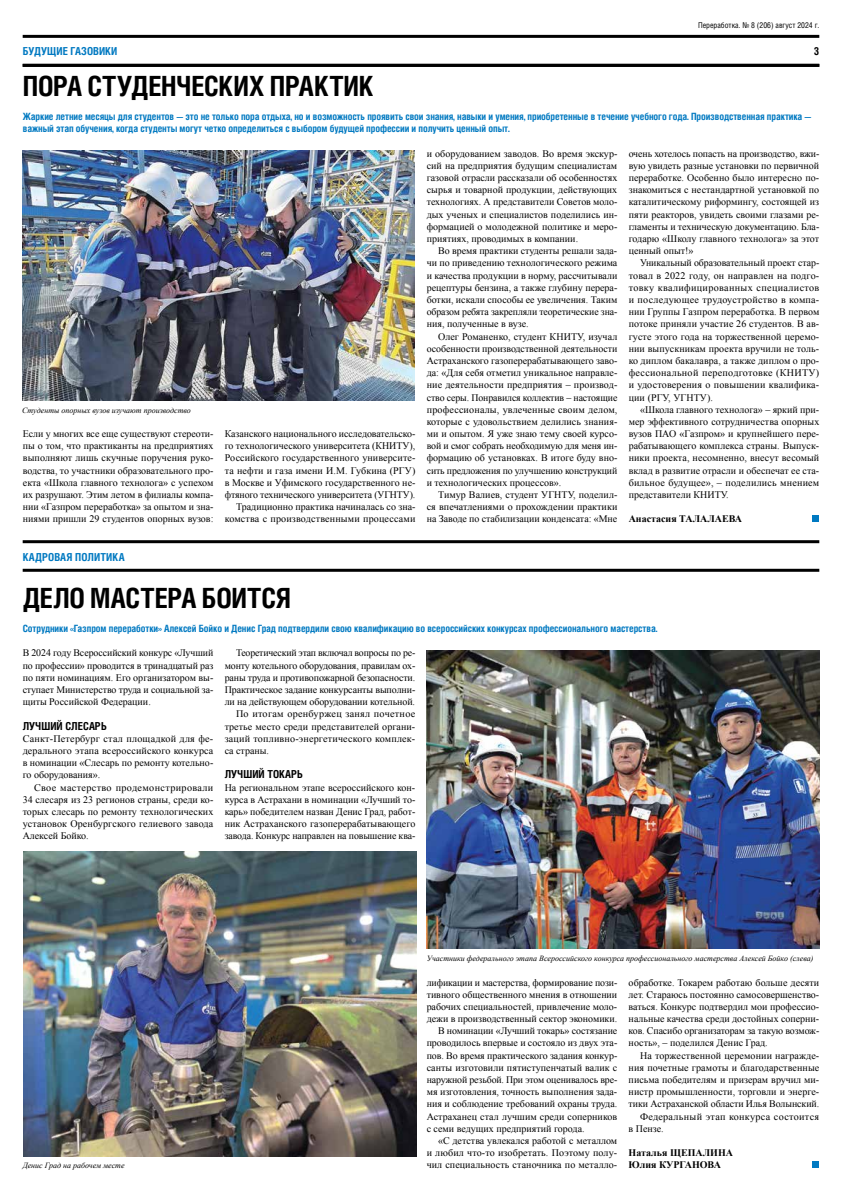
<style>
.page{position:relative;width:842px;height:1191px;background:#fff}
.page>*{position:absolute;margin:0;border:0;box-sizing:border-box;transform-origin:0 0}
.t1{font:700 condensed 27.9px "Helios C Cn";letter-spacing:-.01em;color:#000}
.t2{font:700 condensed 11px "Helios";letter-spacing:.01em;color:#0079c1}
.t3{font:700 11px "Helios Cond";letter-spacing:.005em;color:#000}
.t4{font:700 condensed 11px "Helios";color:#000}
.t5{font:10px/12.2px "Times New Roman";color:#000;text-align:justify}
.t6{font:700 condensed 10px/12.2px "Helios C Cn";letter-spacing:-.01em;color:#0079c1}
.t7{font:10px "Times New Roman";letter-spacing:.025em;color:#000}
.t8{font:700 10px/12.2px "Times New Roman";color:#000}
.t9{font:10px "Times New Roman";letter-spacing:-.02em;color:#000}
.t10{font:italic 8px "Times New Roman";color:#000}
.t11{font:condensed 8px "Helios";color:#000}
</style>
<div class="page">
<hr style="left:23px;top:35px;width:796px;height:3px;background:#000">
<hr style="left:23px;top:64px;width:796px;height:3px;background:#000">
<div style="left:812px;top:515px;width:7px;height:7px;background:#0079c1"></div>
<div style="left:812px;top:1161px;width:7px;height:7px;background:#0079c1"></div>
<img style="left:22px;top:151px;width:393px;height:249px">
<hr style="left:23px;top:569px;width:796px;height:3px;background:#000">
<hr style="left:23px;top:540px;width:796px;height:3px;background:#000">
<img style="left:427px;top:651px;width:392px;height:298px">
<img style="left:24px;top:851px;width:392px;height:305px">
<p class="t11" style="left:698px;top:21px;width:123px">Переработка. № 8 (206) август 2024 г.</p>
<p class="t2" style="left:23px;top:44px;width:96px">БУДУЩИЕ ГАЗОВИКИ</p>
<p class="t4" style="left:814px;top:44px;width:7px">3</p>
<h1 class="t1" style="left:23px;top:69px;width:352px">ПОРА СТУДЕНЧЕСКИХ ПРАКТИК</h1>
<p class="t6" style="left:23px;top:110px;width:790px">Жаркие летние месяцы для студентов — это не только пора отдыха, но и возможность проявить свои знания, навыки и умения, приобретенные в течение учебного года. Производственная практика — важный этап обучения, когда студенты могут четко определиться с выбором будущей профессии и получить ценный опыт.</p>
<p class="t10" style="left:22px;top:404px;width:170px">Студенты опорных вузов изучают производство</p>
<p class="t5" style="left:23px;top:427px;width:192px">Если у многих все еще существуют стереоти&shy;пы о том, что практиканты на предприятиях выполняют лишь скучные поручения руко&shy;водства, то участники образовательного про&shy;екта «Школа главного технолога» с успехом их разрушают. Этим летом в филиалы компа&shy;нии «Газпром переработка» за опытом и зна&shy;ниями пришли 29 студентов опорных вузов:</p>
<p class="t5" style="left:225px;top:427px;width:192px;text-align:right">Казанского национального исследовательско&shy;го технологического университета (КНИТУ), Российского государственного университе&shy;та нефти и газа имени И.М. Губкина (РГУ) в Москве и Уфимского государственного не&shy;фтяного технического университета (УГНТУ).<br>Традиционно практика начиналась со зна&shy;комства с производственными процессами</p>
<p class="t2" style="left:23px;top:550px;width:104px">КАДРОВАЯ ПОЛИТИКА</p>
<p class="t5" style="left:427px;top:147px;width:192px">и оборудованием заводов. Во время экскур&shy;сий на предприятия будущим специалистам газовой отрасли рассказали об особенностях сырья и товарной продукции, действующих технологиях. А представители Советов моло&shy;дых ученых и специалистов поделились ин&shy;формацией о молодежной политике и меро&shy;приятиях, проводимых в компании.</p>
<p class="t5" style="left:427px;top:245px;width:192px;text-indent:11px">Во время практики студенты решали зада&shy;чи по приведению технологического режима и качества продукции в норму, рассчитывали рецептуры бензина, а также глубину перера&shy;ботки, искали способы ее увеличения. Таким образом ребята закрепляли теоретические зна&shy;ния, полученные в вузе.</p>
<p class="t5" style="left:427px;top:330px;width:192px;text-indent:11px">Олег Романенко, студент КНИТУ, изучал особенности производственной деятельности Астраханского газоперерабатывающего заво&shy;да: «Для себя отметил уникальное направле&shy;ние деятельности предприятия – производ&shy;ство серы. Понравился коллектив – настоящие профессионалы, увлеченные своим делом, которые с удовольствием делились знания&shy;ми и опытом. Я уже знаю тему своей курсо&shy;вой и смог собрать необходимую для меня ин&shy;формацию об установках. В итоге буду вно&shy;сить предложения по улучшению конструкций и технологических процессов».</p>
<p class="t5" style="left:427px;top:488px;width:192px;text-indent:11px">Тимур Валиев, студент УГНТУ, поделил&shy;ся впечатлениями о прохождении практики на Заводе по стабилизации конденсата: «Мне</p>
<p class="t5" style="left:629px;top:147px;width:192px">очень хотелось попасть на производство, вжи&shy;вую увидеть разные установки по первичной переработке. Особенно было интересно по&shy;знакомиться с нестандартной установкой по каталитическому риформингу, состоящей из пяти реакторов, увидеть своими глазами ре&shy;гламенты и техническую документацию. Бла&shy;годарю «Школу главного технолога» за этот ценный опыт!»</p>
<p class="t5" style="left:629px;top:257px;width:192px;text-indent:11px">Уникальный образовательный проект стар&shy;товал в 2022 году, он направлен на подго&shy;товку квалифицированных специалистов и последующее трудоустройство в компа&shy;нии Группы Газпром переработка. В первом потоке приняли участие 26 студентов. В ав&shy;густе этого года на торжественной церемо&shy;нии выпускникам проекта вручили не толь&shy;ко диплом бакалавра, а также диплом о про&shy;фессиональной переподготовке (КНИТУ) и удостоверения о повышении квалифика&shy;ции (РГУ, УГНТУ).</p>
<p class="t5" style="left:629px;top:403px;width:192px;text-indent:11px">«Школа главного технолога» – яркий при&shy;мер эффективного сотрудничества опорных вузов ПАО «Газпром» и крупнейшего пере&shy;рабатывающего комплекса страны. Выпуск&shy;ники проекта, несомненно, внесут весомый вклад в развитие отрасли и обеспечат ее ста&shy;бильное будущее», – поделились мнением представители КНИТУ.</p>
<p class="t8" style="left:629px;top:512px;width:115px">Анастасия ТАЛАЛАЕВА</p>
<h1 class="t1" style="left:23px;top:581px;width:270px">ДЕЛО МАСТЕРА БОИТСЯ</h1>
<p class="t6" style="left:23px;top:622px;width:636px">Сотрудники «Газпром переработки» Алексей Бойко и Денис Град подтвердили свою квалификацию во всероссийских конкурсах профессионального мастерства.</p>
<p class="t5" style="left:23px;top:647px;width:192px">В 2024 году Всероссийский конкурс «Лучший по профессии» проводится в тринадцатый раз по пяти номинациям. Его организатором вы&shy;ступает Министерство труда и социальной за&shy;щиты Российской Федерации.</p>
<p class="t3" style="left:23px;top:718px;width:86px">ЛУЧШИЙ СЛЕСАРЬ</p>
<p class="t5" style="left:23px;top:732px;width:192px">Санкт-Петербург стал площадкой для фе&shy;дерального этапа всероссийского конкурса в номинации «Слесарь по ремонту котельно&shy;го оборудования».</p>
<p class="t5" style="left:23px;top:781px;width:192px;text-indent:11px">Свое мастерство продемонстрировали 34 слесаря из 23 регионов страны, среди ко&shy;торых слесарь по ремонту технологических установок Оренбургского гелиевого завода Алексей Бойко.</p>
<p class="t9" style="left:236px;top:646px;width:181px">Теоретический этап включал вопросы по ре-</p>
<p class="t5" style="left:225px;top:659px;width:192px">монту котельного оборудования, правилам ох-</p>
<p class="t5" style="left:225px;top:671px;width:192px">раны труда и противопожарной безопасности.</p>
<p class="t5" style="left:225px;top:683px;width:192px">Практическое задание конкурсанты выполни-</p>
<p class="t5" style="left:225px;top:695px;width:192px">ли на действующем оборудовании котельной.</p>
<p class="t7" style="left:236px;top:707px;width:181px">По итогам оренбуржец занял почетное</p>
<p class="t5" style="left:225px;top:720px;width:192px">третье место среди представителей органи-</p>
<p class="t5" style="left:225px;top:732px;width:192px">заций топливно-энергетического комплек-</p>
<p class="t5" style="left:225px;top:744px;width:46px">са страны.</p>
<p class="t3" style="left:225px;top:767px;width:80px">ЛУЧШИЙ ТОКАРЬ</p>
<p class="t5" style="left:225px;top:781px;width:192px">На региональном этапе всероссийского кон&shy;курса в Астрахани в номинации «Лучший то&shy;карь» победителем назван Денис Град, работ&shy;ник Астраханского газоперерабатывающего завода. Конкурс направлен на повышение ква-</p>
<p class="t10" style="left:23px;top:1160px;width:103px">Денис Град на рабочем месте</p>
<p class="t10" style="left:427px;top:953px;width:388px">Участники федерального этапа Всероссийского конкурса профессионального мастерства Алексей Бойко (слева)</p>
<p class="t5" style="left:427px;top:976px;width:192px">лификации и мастерства, формирование пози-</p>
<p class="t5" style="left:427px;top:988px;width:192px">тивного общественного мнения в отношении</p>
<p class="t5" style="left:427px;top:1000px;width:192px">рабочих специальностей, привлечение моло-</p>
<p class="t5" style="left:427px;top:1012px;width:192px">дежи в производственный сектор экономики.</p>
<p class="t5" style="left:438px;top:1024px;width:181px">В номинации «Лучший токарь» состязание</p>
<p class="t5" style="left:427px;top:1036px;width:192px">проводилось впервые и состояло из двух эта-</p>
<p class="t5" style="left:427px;top:1049px;width:192px">пов. Во время практического задания конкур-</p>
<p class="t5" style="left:427px;top:1061px;width:192px">санты изготовили пятиступенчатый валик с</p>
<p class="t5" style="left:427px;top:1073px;width:192px">наружной резьбой. При этом оценивалось вре-</p>
<p class="t5" style="left:427px;top:1085px;width:192px">мя изготовления, точность выполнения зада-</p>
<p class="t5" style="left:427px;top:1097px;width:192px">ния и соблюдение требований охраны труда.</p>
<p class="t5" style="left:427px;top:1110px;width:192px">Астраханец стал лучшим среди соперников</p>
<p class="t5" style="left:427px;top:1122px;width:159px">с семи ведущих предприятий города.</p>
<p class="t5" style="left:438px;top:1134px;width:181px">«С детства увлекался работой с металлом</p>
<p class="t5" style="left:427px;top:1146px;width:192px">и любил что-то изобретать. Поэтому полу-</p>
<p class="t5" style="left:427px;top:1158px;width:192px">чил специальность станочника по металло-</p>
<p class="t5" style="left:629px;top:976px;width:192px">обработке. Токарем работаю больше десяти лет. Стараюсь постоянно самосовершенство&shy;ваться. Конкурс подтвердил мои профессио&shy;нальные качества среди достойных соперни&shy;ков. Спасибо организаторам за такую возмож&shy;ность», – поделился Денис Град.</p>
<p class="t5" style="left:640px;top:1049px;width:181px">На торжественной церемонии награжде-</p>
<p class="t5" style="left:629px;top:1061px;width:192px">ния почетные грамоты и благодарственные</p>
<p class="t5" style="left:629px;top:1073px;width:192px">письма победителям и призерам вручил ми-</p>
<p class="t5" style="left:629px;top:1085px;width:192px">нистр промышленности, торговли и энерге-</p>
<p class="t5" style="left:629px;top:1097px;width:192px">тики Астраханской области Илья Волынский.</p>
<p class="t7" style="left:640px;top:1109px;width:181px">Федеральный этап конкурса состоится</p>
<p class="t5" style="left:629px;top:1122px;width:37px">в Пензе.</p>
<p class="t8" style="left:629px;top:1146px;width:106px">Наталья ЩЕПАЛИНА<br>Юлия КУРГАНОВА</p>
</div>
